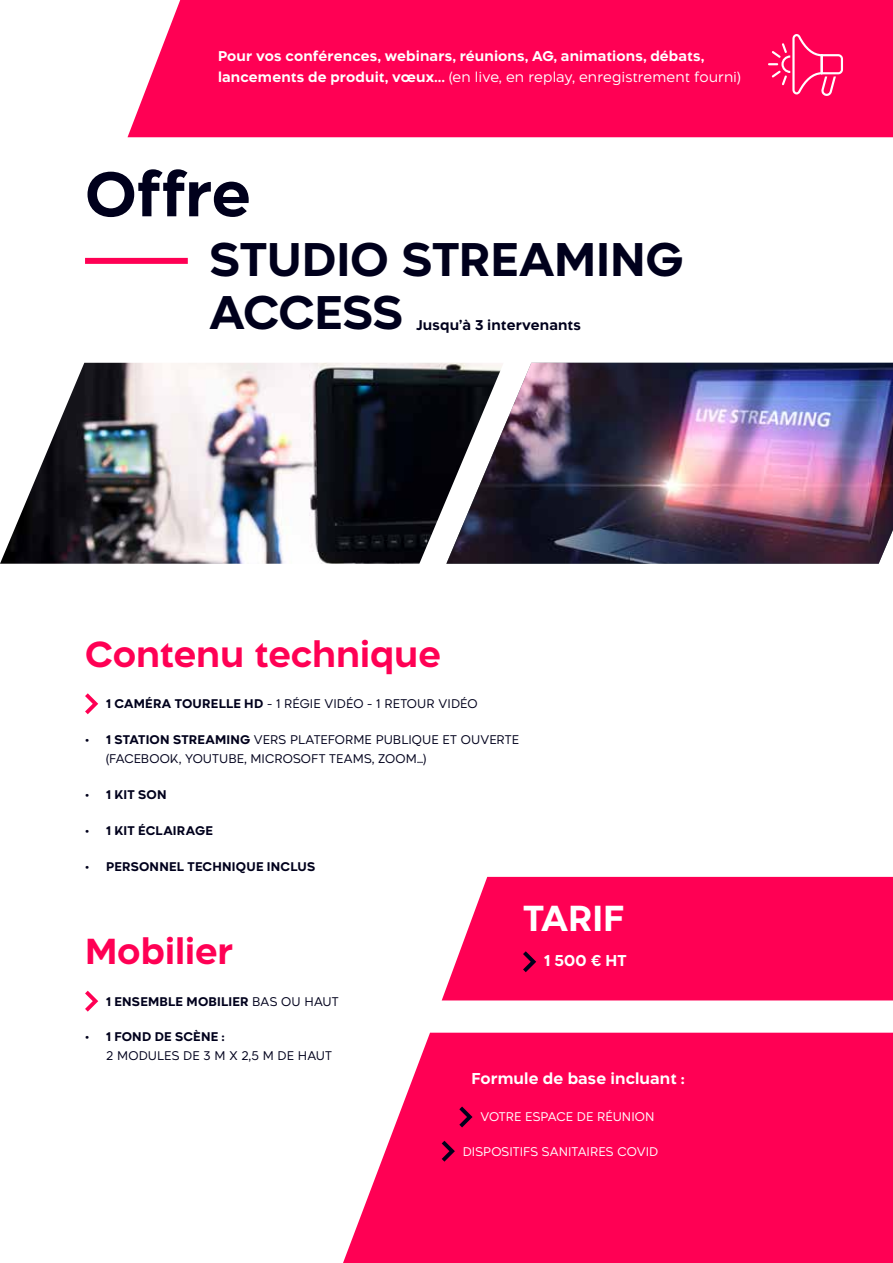
<style>
.page{position:relative;width:893px;height:1263px;background:#fff}
.page>*{position:absolute;margin:0;border:0;box-sizing:border-box;transform-origin:0 0}
.t1{font:700 60px "Aftika";letter-spacing:-.01em;color:#00001c}
.t2{font:700 45px/52.5px "Aftika";letter-spacing:-.005em;color:#00001c}
.t3{font:700 34.5px "Aftika";letter-spacing:-.005em;color:#ff0054}
.t4{font:700 34.5px "Aftika";letter-spacing:-.005em;color:#fff}
.t5{font:700 15px "Aftika";letter-spacing:.01em;color:#fff}
.t6{font:700 13.5px/21px "Aftika";letter-spacing:.01em;color:#fff}
.t7{font:700 13.5px "Aftika";letter-spacing:.015em;color:#00001c}
.t8{font:300 12px/18.9px "Aftika";letter-spacing:.005em;color:#00001c}
.t9{font:700 12px "Aftika";letter-spacing:.02em;color:#00001c}
.t10{font:300 12px "Aftika";letter-spacing:.005em;color:#fff}
.s1{font-weight:300}
.s2{font-weight:700}
</style>
<div class="page">
<img style="left:0;top:363px;width:446px;height:201px">
<div style="left:442px;top:877px;width:451px;height:123px;background:#ff0054"></div>
<svg style="left:343px;top:1033px;width:550px;height:230px;background:#ff1461"></svg>
<img style="left:446px;top:363px;width:447px;height:201px">
<div style="left:85px;top:258px;width:103px;height:6px;background:#ff0054"></div>
<svg style="left:459px;top:1106px;width:14px;height:21px"></svg>
<svg style="left:523px;top:951px;width:13px;height:21px"></svg>
<svg style="left:442px;top:1141px;width:13px;height:21px"></svg>
<svg style="left:85px;top:693px;width:13px;height:21px"></svg>
<svg style="left:85px;top:991px;width:13px;height:21px"></svg>
<div style="left:128px;top:0;width:765px;height:137px;background:#ff0054"></div>
<svg style="left:768px;top:34px;width:75px;height:62px;background:#ff256d"></svg>
<p class="t6" style="left:218px;top:46px;width:524px">Pour vos conférences, webinars, réunions, AG, animations, débats, lancements de produit, vœux... <span class="s1">(en live, en replay, enregistrement fourni)</span></p>
<h1 class="t1" style="left:85px;top:158px;width:167px">Offre</h1>
<h2 class="t2" style="left:210px;top:236px;width:476px">STUDIO STREAMING<br>ACCESS</h2>
<p class="t7" style="left:416px;top:317px;width:167px">Jusqu’à 3 intervenants</p>
<h3 class="t3" style="left:85px;top:633px;width:357px">Contenu technique</h3>
<p class="t8" style="left:106px;top:695px;width:373px"><span class="s2">1 CAMÉRA TOURELLE HD</span> - 1 RÉGIE VIDÉO - 1 RETOUR VIDÉO</p>
<p class="t8" style="left:106px;top:731px;width:414px;text-indent:-21px"><span class="s2">• 1 STATION STREAMING</span> VERS PLATEFORME PUBLIQUE ET OUVERTE (FACEBOOK, YOUTUBE, MICROSOFT TEAMS, ZOOM…)</p>
<p class="t9" style="left:85px;top:787px;width:83px">• 1 KIT SON</p>
<p class="t9" style="left:85px;top:823px;width:129px">• 1 KIT ÉCLAIRAGE</p>
<p class="t9" style="left:85px;top:859px;width:232px">• PERSONNEL TECHNIQUE INCLUS</p>
<h3 class="t3" style="left:85px;top:930px;width:150px">Mobilier</h3>
<p class="t9" style="left:106px;top:994px;width:234px">1 ENSEMBLE MOBILIER <span class="s1">BAS OU HAUT</span></p>
<p class="t9" style="left:85px;top:1030px;width:141px">• 1 FOND DE SCÈNE :</p>
<p class="t8" style="left:106px;top:1047px;width:228px">2 MODULES DE 3 M X 2,5 M DE HAUT</p>
<h3 class="t4" style="left:523px;top:897px;width:102px">TARIF</h3>
<p class="t5" style="left:544px;top:951px;width:84px">1 500 € HT</p>
<p class="t5" style="left:472px;top:1069px;width:214px">Formule de base incluant :</p>
<p class="t10" style="left:480px;top:1110px;width:176px">VOTRE ESPACE DE RÉUNION</p>
<p class="t10" style="left:463px;top:1144px;width:197px">DISPOSITIFS SANITAIRES COVID</p>
</div>
